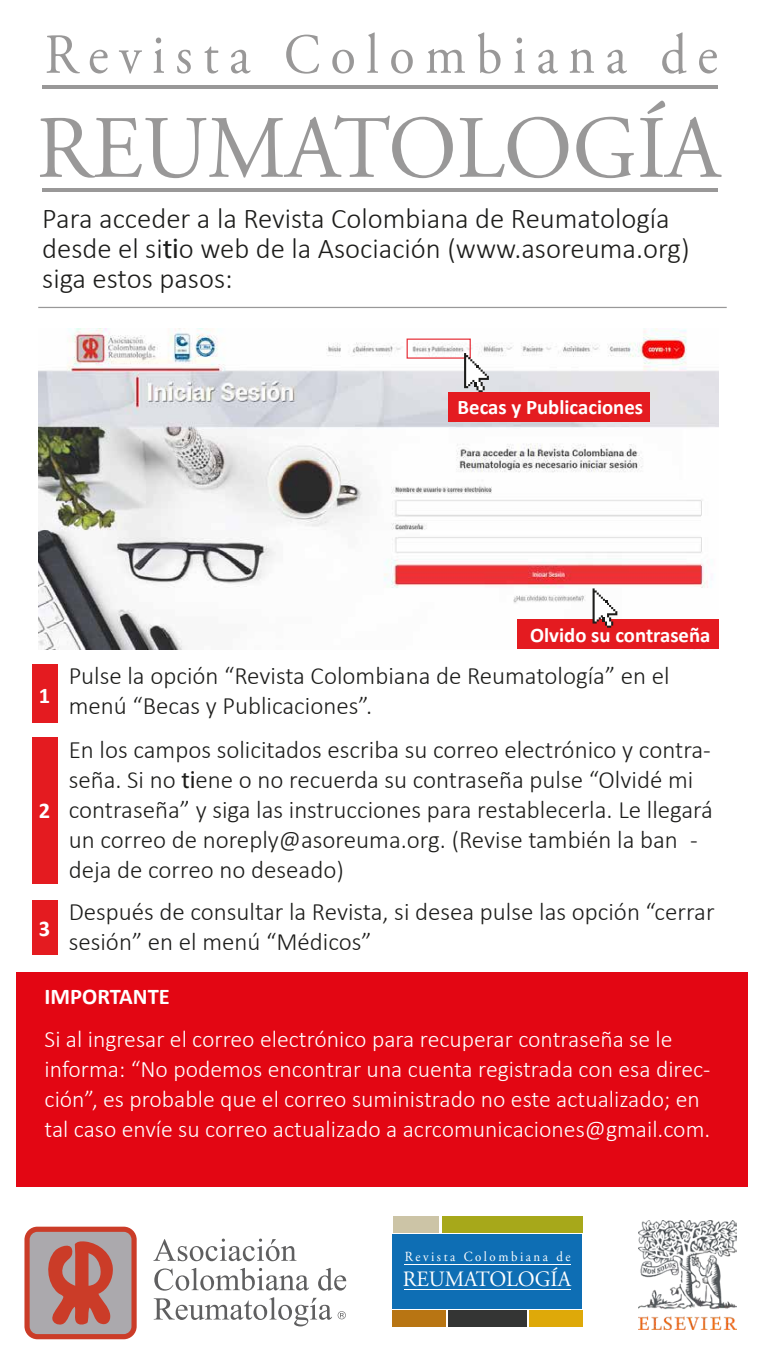
<style>
.page{position:relative;width:765px;height:1358px;background:#fff}
.page>*{position:absolute;margin:0;border:0;box-sizing:border-box;transform-origin:0 0}
.t1{font:88.62px "Adobe Garamond Pro";color:#999898}
.t2{font:56.38px "Adobe Garamond Pro";letter-spacing:.2em;color:#999898;scale:.92 1}
.t3{font:300 28.75px/30px "Calibri";color:#1d1d1b}
.t4{font:300 25px/30px "Calibri";color:#1d1d1b}
.t5{font:300 23.75px/30px "Calibri";color:#fff}
.t6{font:700 22.5px "Calibri";color:#fff}
.t7{font:21.88px "Adobe Garamond Pro";color:#fff}
.t8{font:700 20.75px "Calibri";color:#fff}
.t9{font:13.88px "Adobe Garamond Pro";letter-spacing:.2em;color:#fff;scale:.92 1}
.s1{font-family:"Myriad Pro";font-weight:400}
</style>
<div class="page">
<div style="left:32px;top:664px;width:26px;height:58px;background:#e41b20"></div>
<svg style="left:24px;top:1226px;width:113px;height:113px;background:#ba7b74"></svg>
<svg style="left:153px;top:1238px;width:144px;height:23px"></svg>
<svg style="left:154px;top:1268px;width:155px;height:22px"></svg>
<svg style="left:318px;top:1268px;width:28px;height:22px"></svg>
<svg style="left:154px;top:1297px;width:178px;height:29px"></svg>
<svg style="left:338px;top:1311px;width:8px;height:8px"></svg>
<hr style="left:43px;top:85px;width:675px;height:4px;background:#999898">
<hr style="left:43px;top:189px;width:675px;height:3px;background:#999898">
<hr style="left:38px;top:307px;width:689px;height:1px;background:#999898">
<div style="left:17px;top:972px;width:731px;height:214px;background:#e30613"></div>
<img style="left:38px;top:328px;width:680px;height:321px">
<div style="left:407px;top:338px;width:64px;height:21px;border:1px solid #e7323b"></div>
<svg style="left:464px;top:353px;width:25px;height:39px"></svg>
<div style="left:448px;top:392px;width:201px;height:29px;background:#e41b20"></div>
<div style="left:517px;top:620px;width:201px;height:29px;background:#e41b20"></div>
<svg style="left:593px;top:588px;width:24px;height:39px"></svg>
<img style="left:638px;top:1221px;width:99px;height:108px">
<div style="left:393px;top:1215px;width:45px;height:17px;background:#ccc4a6"></div>
<div style="left:393px;top:1310px;width:53px;height:16px;background:#b87513"></div>
<div style="left:448px;top:1310px;width:78px;height:16px;background:#343534"></div>
<div style="left:529px;top:1310px;width:53px;height:16px;background:#dea909"></div>
<div style="left:442px;top:1215px;width:140px;height:17px;background:#a7a81a"></div>
<div style="left:393px;top:1234px;width:189px;height:74px;background:#0e6eb4"></div>
<hr style="left:404px;top:1263px;width:167px;height:1px;background:#fff">
<hr style="left:404px;top:1289px;width:167px;height:1px;background:#fff">
<div style="left:32px;top:737px;width:26px;height:147px;background:#e41b20"></div>
<div style="left:32px;top:900px;width:26px;height:54px;background:#e41b20"></div>
<h2 class="t2" style="left:45px;top:21px;width:733px">Revista Colombiana de</h2>
<h1 class="t1" style="left:37px;top:95px;width:685px">REUMATOLOGÍA</h1>
<p class="t3" style="left:42px;top:203px;width:649px">Para acceder a la Revista Colombiana de Reumatología desde el si<span class="s1">ti</span>o web de la Asociación (www.asoreuma.org) siga estos pasos:</p>
<p class="t8" style="left:458px;top:393px;width:187px">Becas y Publicaciones</p>
<p class="t6" style="left:39px;top:680px;width:13px">1</p>
<p class="t6" style="left:39px;top:794px;width:13px">2</p>
<p class="t6" style="left:39px;top:912px;width:13px">3</p>
<p class="t8" style="left:530px;top:620px;width:182px">Olvido su contraseña</p>
<p class="t4" style="left:69px;top:660px;width:603px">Pulse la opción “Revista Colombiana de Reumatología” en el menú “Becas y Publicaciones”.</p>
<p class="t4" style="left:69px;top:734px;width:646px">En los campos solicitados escriba su correo electrónico y contra&shy;seña. Si no <span class="s1">ti</span>ene o no recuerda su contraseña pulse “Olvidé mi contraseña” y siga las instrucciones para restablecerla. Le llegará un correo de noreply@asoreuma.org. (Revise también la ban - deja de correo no deseado)</p>
<p class="t4" style="left:69px;top:896px;width:647px">Después de consultar la Revista, si desea pulse las opción “cerrar sesión” en el menú “Médicos”</p>
<p class="t6" style="left:45px;top:981px;width:127px">IMPORTANTE</p>
<p class="t5" style="left:45px;top:1024px;width:667px">Si al ingresar el correo electrónico para recuperar contraseña se le informa: “No podemos encontrar una cuenta registrada con esa direc&shy;ción”, es probable que el correo suministrado no este actualizado; en tal caso envíe su correo actualizado a acrcomunicaciones@gmail.com.</p>
<p class="t9" style="left:405px;top:1247px;width:182px">Revista Colombiana de</p>
<p class="t7" style="left:403px;top:1266px;width:170px">REUMATOLOGÍA</p>
</div>
